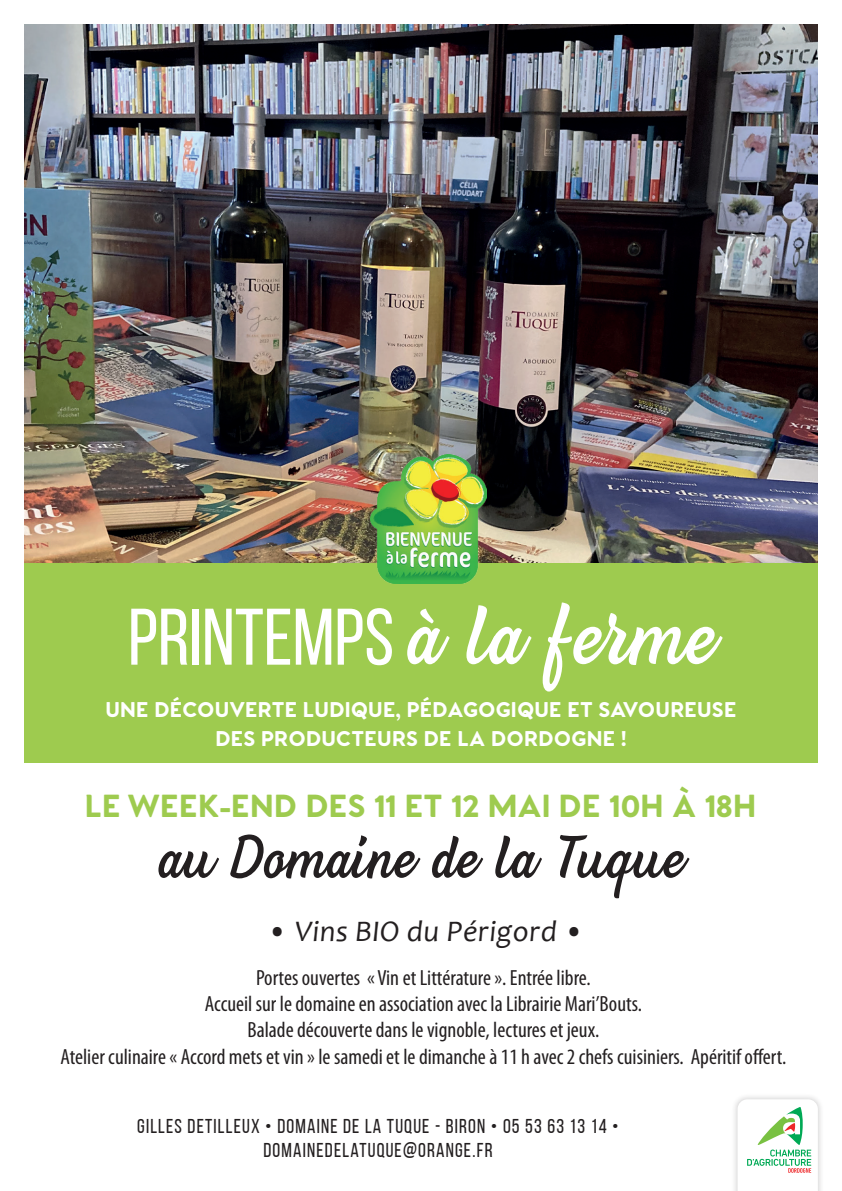
<style>
.page{position:relative;width:842px;height:1191px;background:#fff}
.page>*{position:absolute;margin:0;border:0;box-sizing:border-box;transform-origin:0 0}
.t1{font:80px "Bebas Neue";color:#fff}
.t2{font:57.4px "Beach Bar";color:#231f20}
.t3{font:900 33px "Venti CF";letter-spacing:.005em;color:#9ecb4f}
.t4{font:italic 30px "Candara";letter-spacing:.02em;color:#231f20}
.t5{font:condensed 22px/26.4px "Myriad Pro";color:#231f20;text-align:center}
.t6{font:900 22px "Venti CF";letter-spacing:.01em;color:#fff}
.t7{font:20px/24px "Bebas Neue";letter-spacing:.06em;color:#231f20;text-align:center}
.s1{font-family:"Beach Bar"}
.s2{font-weight:300;font-style:normal}
</style>
<div class="page">
<img style="left:24px;top:24px;width:794px;height:539px">
<div style="left:732px;top:1093px;width:92px;height:98px;background:#231f20;opacity:.22"></div>
<svg style="left:737px;top:1099px;width:81px;height:92px"></svg>
<div style="left:24px;top:563px;width:794px;height:200px;background:#9ecb4f"></div>
<img style="left:370px;top:454px;width:116px;height:129px">
<p class="t1" style="left:128px;top:593px;width:587px">PRINTEMPS <span class="s1">à la ferme</span></p>
<p class="t6" style="left:105px;top:696px;width:632px">UNE DÉCOUVERTE LUDIQUE, PÉDAGOGIQUE ET SAVOUREUSE</p>
<p class="t6" style="left:215px;top:725px;width:413px">DES PRODUCTEURS DE LA DORDOGNE !</p>
<p class="t3" style="left:85px;top:785px;width:673px">LE WEEK-END DES 11 ET 12 MAI DE 10H À 18H</p>
<p class="t2" style="left:158px;top:821px;width:527px">au Domaine de la Tuque</p>
<p class="t4" style="left:268px;top:912px;width:318px"><span class="s2">•</span> Vins BIO du Périgord <span class="s2">•</span></p>
<p class="t5" style="left:60px;top:963px;width:728px">Portes ouvertes « Vin et Littérature ». Entrée libre.<br>Accueil sur le domaine en association avec la Librairie Mari’Bouts.<br>Balade découverte dans le vignoble, lectures et jeux.<br>Atelier culinaire « Accord mets et vin » le samedi et le dimanche à 11 h avec 2 chefs cuisiniers. Apéritif offert.</p>
<p class="t7" style="left:137px;top:1113px;width:483px">GILLES DETILLEUX • DOMAINE DE LA TUQUE - BIRON • 05 53 63 13 14 •<br>DOMAINEDELATUQUE@ORANGE.FR</p>
</div>
